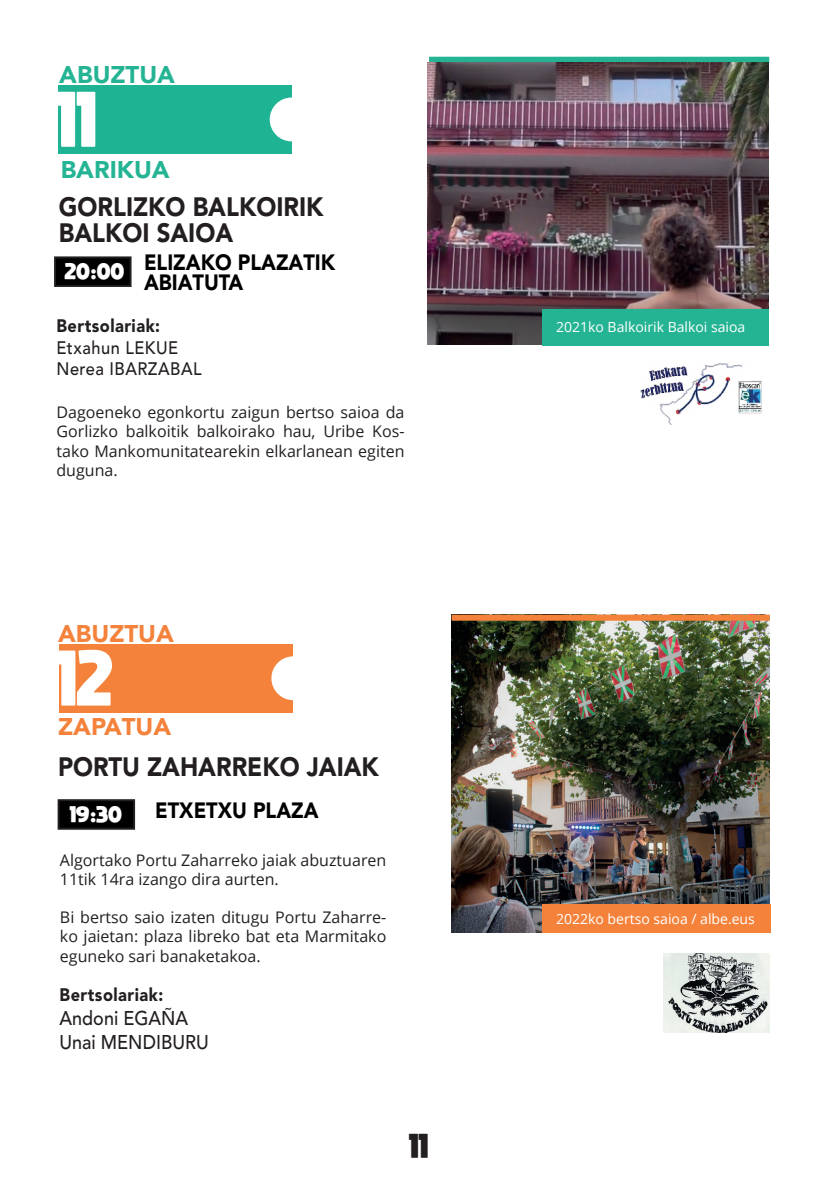
<style>
.page{position:relative;width:840px;height:1191px;background:#fff}
.page>*{position:absolute;margin:0;border:0;box-sizing:border-box;transform-origin:0 0}
.t1{font:800 55px "moon get";color:#fff;scale:.91 1}
.t2{font:900 26.4px/26px "Avenir";color:#231f20;scale:.91 1}
.t3{font:900 24px "Avenir";color:#24b494}
.t4{font:900 24px "Avenir";color:#f4823b}
.t5{font:800 24px "moon get";color:#231f20}
.t6{font:900 22px/20px "Avenir";color:#000;text-align:center;scale:.91 1}
.t7{font:500 19.8px/24px "Avenir";color:#231f20;scale:.91 1}
.t8{font:900 18px "Avenir";letter-spacing:.03em;color:#231f20;scale:.91 1}
.t9{font:500 18px/21.6px "Avenir";letter-spacing:.03em;color:#231f20;scale:.91 1}
.t10{font:16px/19.2px "Open Sans";color:#231f20;text-align:justify}
.t11{font:800 16px "moon get";color:#fff}
.t12{font:14px "Open Sans";color:#fff}
</style>
<div class="page">
<div style="left:55px;top:257px;width:75px;height:29px;background:#000"></div>
<div style="left:54px;top:256px;width:77px;height:31px;border:2px solid #231f20"></div>
<div style="left:58px;top:85px;width:233px;height:68px;background:#1eb393"></div>
<div style="left:269px;top:98px;width:44px;height:43px;background:#fff;border-radius:50%"></div>
<div style="left:429px;top:57px;width:339px;height:6px;background:#24b494"></div>
<img style="left:427px;top:63px;width:340px;height:281px">
<div style="left:541px;top:310px;width:226px;height:36px;background:#24b494"></div>
<img style="left:640px;top:363px;width:122px;height:61px">
<img style="left:451px;top:620px;width:318px;height:313px">
<div style="left:541px;top:904px;width:229px;height:29px;background:#f4823b"></div>
<div style="left:60px;top:644px;width:233px;height:68px;background:#f4823b"></div>
<div style="left:271px;top:656px;width:44px;height:44px;background:#fff;border-radius:50%"></div>
<div style="left:59px;top:800px;width:75px;height:28px;background:#000"></div>
<div style="left:58px;top:799px;width:77px;height:30px;border:2px solid #231f20"></div>
<div style="left:451px;top:614px;width:318px;height:6px;background:#f4823b"></div>
<img style="left:663px;top:954px;width:106px;height:78px">
<h3 class="t3" style="left:59px;top:57px;width:117px">ABUZTUA</h3>
<h1 class="t1" style="left:56px;top:85px;width:46px">11</h1>
<h3 class="t3" style="left:61px;top:152px;width:110px">BARIKUA</h3>
<h2 class="t2" style="left:59px;top:196px;width:292px">GORLIZKO BALKOIRIK<br>BALKOI SAIOA</h2>
<h3 class="t6" style="left:65px;top:254px;width:298px"><sub>20:00</sub> ELIZAKO PLAZATIK<br>ABIATUTA</h3>
<p class="t8" style="left:56px;top:313px;width:115px">Bertsolariak:</p>
<p class="t9" style="left:56px;top:337px;width:161px">Etxahun LEKUE<br>Nerea IBARZABAL</p>
<p class="t10" style="left:56px;top:402px;width:349px">Dagoeneko egonkortu zaigun bertso saioa da Gorlizko balkoitik balkoirako hau, Uribe Kos&shy;tako Mankomunitatearekin elkarlanean egiten duguna.</p>
<h3 class="t4" style="left:58px;top:616px;width:117px">ABUZTUA</h3>
<h1 class="t1" style="left:57px;top:643px;width:64px">12</h1>
<h3 class="t4" style="left:58px;top:709px;width:114px">ZAPATUA</h3>
<h2 class="t2" style="left:58px;top:755px;width:354px">PORTU ZAHARREKO JAIAK</h2>
<h3 class="t6" style="left:155px;top:801px;width:181px">ETXETXU PLAZA</h3>
<p class="t11" style="left:70px;top:804px;width:54px">19:30</p>
<p class="t10" style="left:60px;top:849px;width:328px">Algortako Portu Zaharreko jaiak abuztuaren<br>11tik 14ra izango dira aurten.</p>
<p class="t10" style="left:60px;top:907px;width:328px">Bi bertso saio izaten ditugu Portu Zaharre&shy;ko jaietan: plaza libreko bat eta Marmitako eguneko sari banaketakoa.</p>
<p class="t8" style="left:60px;top:981px;width:115px">Bertsolariak:</p>
<p class="t7" style="left:60px;top:1007px;width:165px">Andoni EGAÑA<br>Unai MENDIBURU</p>
<h3 class="t5" style="left:409px;top:1131px;width:21px">11</h3>
<p class="t12" style="left:555px;top:317px;width:191px">2021ko Balkoirik Balkoi saioa</p>
<p class="t12" style="left:555px;top:909px;width:200px">2022ko bertso saioa / albe.eus</p>
</div>
